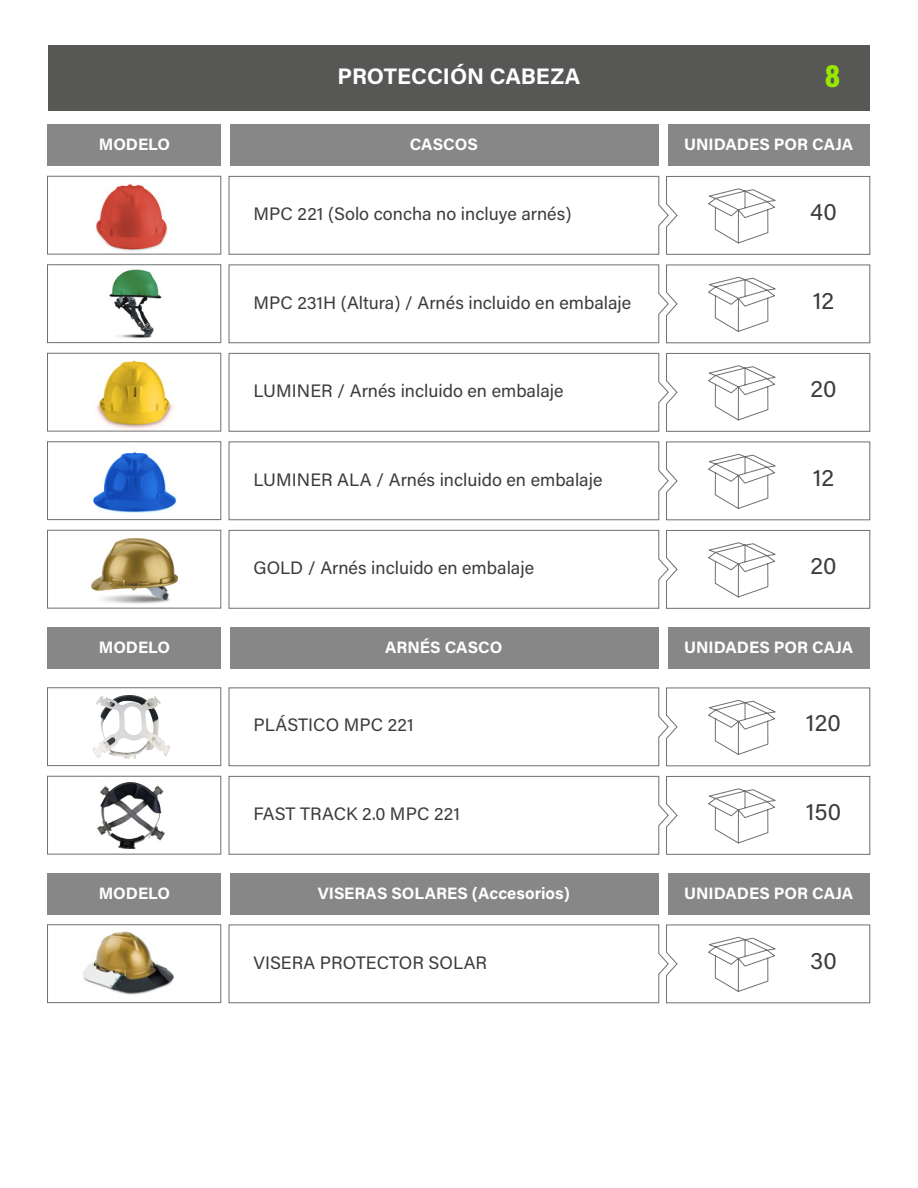
<style>
.page{position:relative;width:918px;height:1188px;background:#fff}
.page>*{position:absolute;margin:0;border:0;box-sizing:border-box;transform-origin:0 0}
.t1{font:900 33px "Acumin Pro Cond";color:#98e800}
.t2{font:24px "Acumin Pro";letter-spacing:.005em;color:#3c3c3b}
.t3{font:700 22.5px "Acumin Pro";color:#fff}
.t4{font:18px "Acumin Pro";color:#3c3c3b}
.t5{font:700 16.5px "Acumin Pro";color:#fff}
</style>
<div class="page">
<img style="left:77px;top:914px;width:103px;height:90px">
<div style="left:48px;top:46px;width:822px;height:65px;background:#575756"></div>
<div style="left:668px;top:125px;width:202px;height:41px;background:#878787"></div>
<div style="left:48px;top:125px;width:173px;height:41px;background:#878787"></div>
<div style="left:230px;top:125px;width:429px;height:41px;background:#878787"></div>
<svg style="left:228px;top:176px;width:643px;height:79px"></svg>
<svg style="left:228px;top:264px;width:643px;height:80px"></svg>
<svg style="left:228px;top:353px;width:643px;height:79px"></svg>
<svg style="left:228px;top:441px;width:643px;height:80px"></svg>
<svg style="left:228px;top:530px;width:643px;height:79px"></svg>
<div style="left:668px;top:627px;width:202px;height:41px;background:#878787"></div>
<div style="left:48px;top:627px;width:173px;height:41px;background:#878787"></div>
<div style="left:230px;top:627px;width:429px;height:41px;background:#878787"></div>
<div style="left:47px;top:687px;width:174px;height:79px;border:1px solid #706f6f"></div>
<div style="left:47px;top:776px;width:174px;height:78px;border:1px solid #706f6f"></div>
<svg style="left:228px;top:687px;width:643px;height:80px"></svg>
<svg style="left:228px;top:776px;width:643px;height:79px"></svg>
<svg style="left:228px;top:924px;width:643px;height:80px"></svg>
<div style="left:668px;top:873px;width:202px;height:41px;background:#878787"></div>
<div style="left:48px;top:873px;width:173px;height:41px;background:#878787"></div>
<div style="left:230px;top:873px;width:429px;height:41px;background:#878787"></div>
<img style="left:91px;top:352px;width:87px;height:80px">
<img style="left:85px;top:452px;width:99px;height:78px">
<img style="left:97px;top:782px;width:67px;height:66px">
<img style="left:92px;top:696px;width:77px;height:62px">
<img style="left:91px;top:538px;width:86px;height:66px">
<img style="left:87px;top:175px;width:89px;height:80px">
<img style="left:109px;top:269px;width:53px;height:70px">
<div style="left:47px;top:176px;width:174px;height:78px;border:1px solid #706f6f"></div>
<div style="left:47px;top:264px;width:174px;height:79px;border:1px solid #706f6f"></div>
<div style="left:47px;top:353px;width:174px;height:78px;border:1px solid #706f6f"></div>
<div style="left:47px;top:441px;width:174px;height:79px;border:1px solid #706f6f"></div>
<div style="left:47px;top:530px;width:174px;height:78px;border:1px solid #706f6f"></div>
<div style="left:47px;top:924px;width:174px;height:79px;border:1px solid #706f6f"></div>
<p class="t5" style="left:99px;top:133px;width:73px">MODELO</p>
<p class="t3" style="left:338px;top:61px;width:244px">PROTECCIÓN CABEZA</p>
<h1 class="t1" style="left:825px;top:54px;width:17px">8</h1>
<p class="t5" style="left:410px;top:133px;width:70px">CASCOS</p>
<p class="t5" style="left:684px;top:133px;width:171px">UNIDADES POR CAJA</p>
<p class="t4" style="left:253px;top:201px;width:319px">MPC 221 (Solo concha no incluye arnés)</p>
<h2 class="t2" style="left:810px;top:195px;width:28px">40</h2>
<p class="t4" style="left:253px;top:290px;width:379px">MPC 231H (Altura) / Arnés incluido en embalaje</p>
<h2 class="t2" style="left:813px;top:284px;width:23px">12</h2>
<p class="t4" style="left:253px;top:378px;width:312px">LUMINER / Arnés incluido en embalaje</p>
<h2 class="t2" style="left:810px;top:372px;width:28px">20</h2>
<p class="t4" style="left:253px;top:467px;width:351px">LUMINER ALA / Arnés incluido en embalaje</p>
<h2 class="t2" style="left:813px;top:461px;width:23px">12</h2>
<p class="t4" style="left:253px;top:556px;width:282px">GOLD / Arnés incluido en embalaje</p>
<h2 class="t2" style="left:810px;top:549px;width:28px">20</h2>
<p class="t5" style="left:99px;top:635px;width:73px">MODELO</p>
<p class="t5" style="left:385px;top:636px;width:119px">ARNÉS CASCO</p>
<p class="t5" style="left:684px;top:635px;width:171px">UNIDADES POR CAJA</p>
<p class="t4" style="left:253px;top:713px;width:162px">PLÁSTICO MPC 221</p>
<p class="t4" style="left:253px;top:801px;width:208px">FAST TRACK 2.0 MPC 221</p>
<h2 class="t2" style="left:806px;top:706px;width:37px">120</h2>
<h2 class="t2" style="left:806px;top:795px;width:37px">150</h2>
<p class="t5" style="left:99px;top:881px;width:73px">MODELO</p>
<p class="t5" style="left:318px;top:881px;width:254px">VISERAS SOLARES (Accesorios)</p>
<p class="t5" style="left:684px;top:881px;width:171px">UNIDADES POR CAJA</p>
<p class="t4" style="left:253px;top:950px;width:235px">VISERA PROTECTOR SOLAR</p>
<h2 class="t2" style="left:810px;top:944px;width:28px">30</h2>
</div>
